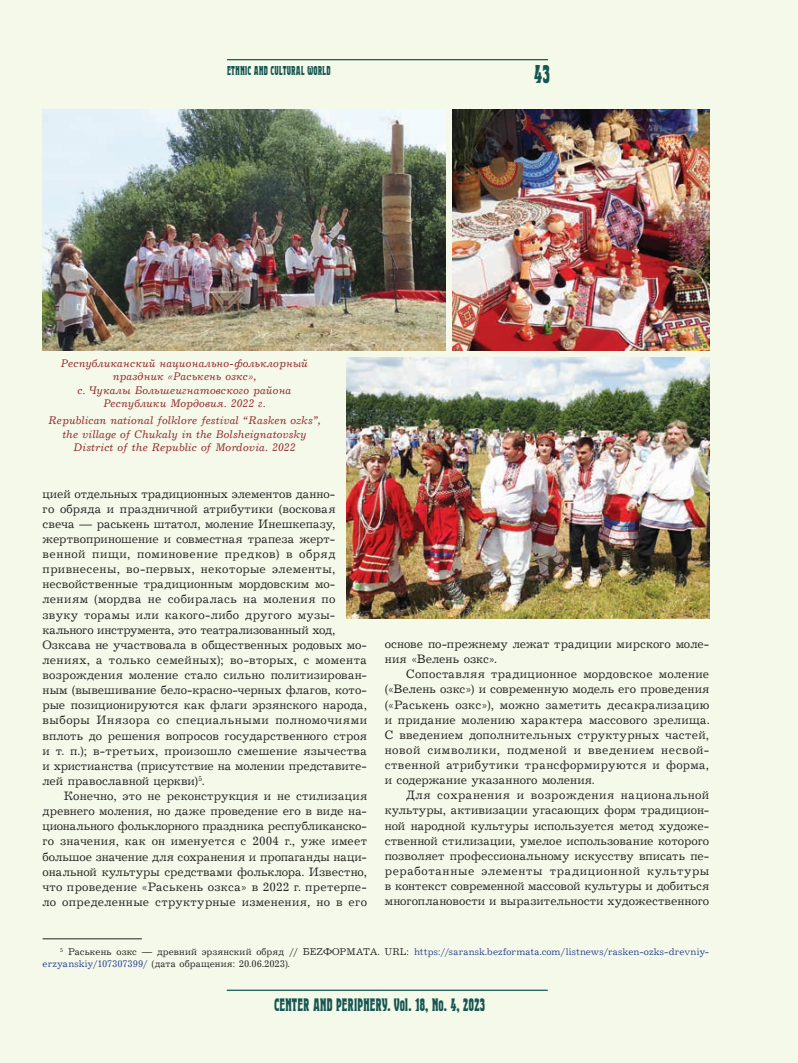
<style>
.page{position:relative;width:798px;height:1063px;background:#fff}
.page>*{position:absolute;margin:0;border:0;box-sizing:border-box;transform-origin:0 0}
.t1{font:25px "Herold DG";color:#175652}
.t2{font:17.5px "Herold DG";color:#175652}
.t3{font:12.5px/15.1px "Journal Cyrillic";letter-spacing:.01em;color:#231f20;text-align:justify}
.t4{font:12.5px "Herold DG";letter-spacing:.01em;color:#175652}
.t5{font:11.25px/13.5px "Journal Italic Cyrillic";letter-spacing:.005em;color:#902629;text-align:center}
.t6{font:10px/12px "Journal Cyrillic";letter-spacing:.005em;color:#253f8e}
.s1{color:#231f20}
</style>
<div class="page">
<div style="left:0;top:0;width:797px;height:1063px;background:#f4f9e9"></div>
<hr style="left:227px;top:990px;width:320px;height:1px;background:#175652">
<hr style="left:227px;top:59px;width:321px;height:1px;background:#175652">
<img style="left:43px;top:110px;width:402px;height:241px">
<hr style="left:43px;top:939px;width:99px;height:1px;background:#231f20">
<img style="left:346px;top:358px;width:363px;height:261px">
<img style="left:452px;top:110px;width:257px;height:241px">
<p class="t4" style="left:227px;top:63px;width:105px">ETHNIC AND CULTURAL WORLD</p>
<h1 class="t1" style="left:533px;top:61px;width:18px">43</h1>
<p class="t5" style="left:61px;top:357px;width:248px">Республиканский национально-фольклорный праздник «Раськень озкс»,<br>с. Чукалы Большеигнатовского района Республики Мордовия. 2022 г.</p>
<p class="t5" style="left:48px;top:414px;width:273px">Republican national folklore festival “Rasken ozks”, the village of Chukaly in the Bolsheignatovsky<br>District of the Republic of Mordovia. 2022</p>
<p class="t3" style="left:43px;top:486px;width:326px;text-align:left">цией отдельных традиционных элементов данно-<br>го обряда и праздничной атрибутики (восковая свеча — раськень штатол, моление Инешкепазу, жертвоприношение и совместная трапеза жерт&shy;венной пищи, поминовение предков) в обряд привнесены, во‑первых, некоторые элементы, несвойственные традиционным мордовским мо&shy;лениям (мордва не собиралась на моления по звуку торамы или какого-либо другого музы&shy;кального инструмента, это театрализованный ход, Озксава не участвовала в общественных родовых мо&shy;лениях, а только семейных); во‑вторых, с момента возрождения моление стало сильно политизирован&shy;ным (вывешивание бело-красно-черных флагов, кото&shy;рые позиционируются как флаги эрзянского народа, выборы Инязора со специальными полномочиями вплоть до решения вопросов государственного строя и т. п.); в‑третьих, произошло смешение язычества и христианства (присутствие на молении представите&shy;лей православной церкви)<sup>5</sup>.</p>
<p class="t3" style="left:43px;top:789px;width:326px;text-indent:21px">Конечно, это не реконструкция и не стилизация древнего моления, но даже проведение его в виде на&shy;ционального фольклорного праздника республиканско&shy;го значения, как он именуется с 2004 г., уже имеет большое значение для сохранения и пропаганды наци&shy;ональной культуры средствами фольклора. Известно, что проведение «Раськень озкса» в 2022 г. претерпе&shy;ло определенные структурные изменения, но в его</p>
<p class="t3" style="left:384px;top:637px;width:326px">основе по-прежнему лежат традиции мирского моле&shy;ния «Велень озкс».</p>
<p class="t3" style="left:384px;top:667px;width:326px;text-indent:21px">Сопоставляя традиционное мордовское моление («Велень озкс») и современную модель его проведения («Раськень озкс»), можно заметить десакрализацию и придание молению характера массового зрелища.<br>С введением дополнительных структурных частей, новой символики, подменой и введением несвой&shy;ственной атрибутики трансформируются и форма, и содержание указанного моления.</p>
<p class="t3" style="left:384px;top:788px;width:326px;text-indent:21px">Для сохранения и возрождения национальной культуры, активизации угасающих форм традицион&shy;ной народной культуры используется метод художе&shy;ственной стилизации, умелое использование которого позволяет профессиональному искусству вписать пе&shy;реработанные элементы традиционной культуры в контекст современной массовой культуры и добиться многоплановости и выразительности художественного</p>
<p class="t6" style="left:43px;top:946px;width:668px;text-indent:18px"><sup>5</sup> <span class="s1">Раськень озкс — древний эрзянский обряд // БЕZФОРМАТА. URL:</span> https://saransk.bezformata.com/listnews/rasken-ozks-drevniy&shy;erzyanskiy/107307399/ <span class="s1">(дата обращения: 20.06.2023).</span></p>
<h2 class="t2" style="left:274px;top:995px;width:212px">CENTER AND PERIPHERY. Vol. 18, No. 4, 2023</h2>
</div>
